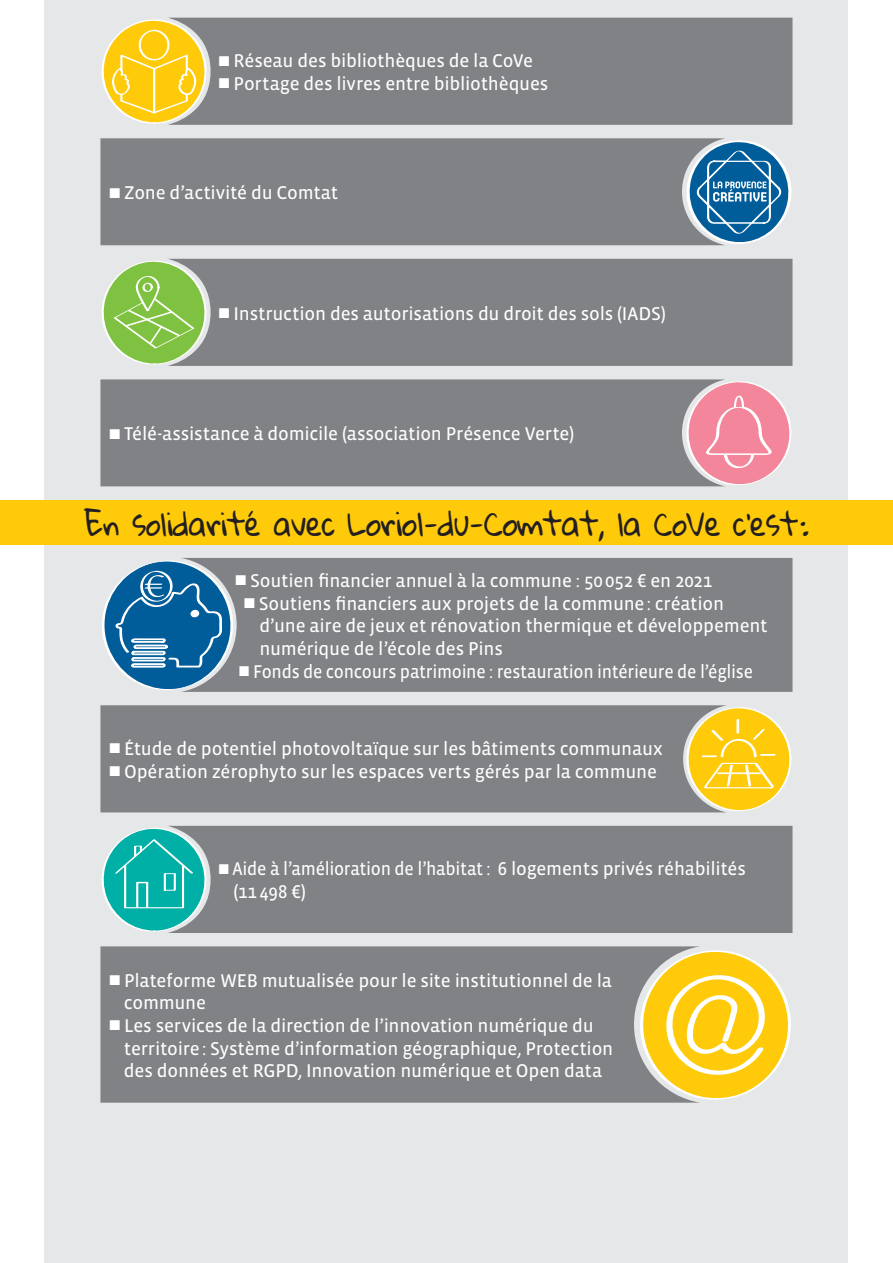
<style>
.page{position:relative;width:893px;height:1263px;background:#fff}
.page>*{position:absolute;margin:0;border:0;box-sizing:border-box;transform-origin:0 0}
.t1{font:29.1px "Gloria Hallelujah";letter-spacing:-.02em;color:#231f20;scale:.92 1}
.t2{font:18.9px/22.6px "Vista Sans Reg";letter-spacing:-.01em;color:#fff}
.t3{font:18.9px/22.6px "Vista Sans Reg";letter-spacing:-.01em;color:#fff;scale:.94 1}
.s1{font-size:30px}
</style>
<div class="page">
<div style="left:45px;top:0;width:803px;height:1263px;background:#e6e7e9"></div>
<div style="left:181px;top:558px;width:611px;height:134px;background:#808285"></div>
<div style="left:168px;top:18px;width:624px;height:107px;background:#808285"></div>
<div style="left:168px;top:259px;width:624px;height:107px;background:#808285"></div>
<div style="left:168px;top:826px;width:624px;height:107px;background:#808285"></div>
<div style="left:100px;top:138px;width:625px;height:107px;background:#808285"></div>
<div style="left:100px;top:379px;width:625px;height:107px;background:#808285"></div>
<div style="left:100px;top:705px;width:626px;height:107px;background:#808285"></div>
<svg style="left:102px;top:19px;width:106px;height:105px"></svg>
<svg style="left:102px;top:260px;width:106px;height:105px"></svg>
<svg style="left:102px;top:827px;width:106px;height:105px"></svg>
<div style="left:0;top:500px;width:893px;height:44px;background:#feca0a"></div>
<div style="left:100px;top:946px;width:600px;height:157px;background:#808285"></div>
<svg style="left:638px;top:949px;width:153px;height:151px"></svg>
<svg style="left:685px;top:140px;width:107px;height:104px"></svg>
<svg style="left:685px;top:381px;width:107px;height:104px"></svg>
<svg style="left:102px;top:560px;width:132px;height:130px"></svg>
<svg style="left:685px;top:706px;width:107px;height:105px"></svg>
<p class="t2" style="left:219px;top:50px;width:316px">■ Réseau des bibliothèques de la CoVe</p>
<p class="t2" style="left:219px;top:73px;width:331px">■ Portage des livres entre bibliothèques</p>
<p class="t2" style="left:109px;top:182px;width:230px">■ Zone d’activité du Comtat</p>
<p class="t2" style="left:219px;top:302px;width:448px">■ Instruction des autorisations du droit des sols (IADS)</p>
<p class="t2" style="left:109px;top:423px;width:466px">■ Télé-assistance à domicile (association Présence Verte)</p>
<h1 class="t1" style="left:84px;top:509px;width:789px">En solidarité avec <span class="s1">Loriol-du-Comtat</span>, la CoVe c’est:</h1>
<p class="t2" style="left:235px;top:570px;width:478px">■ Soutien financier annuel à la commune : 50 052 € en 2021</p>
<p class="t2" style="left:259px;top:592px;width:510px;text-indent:-15px">■ Soutiens financiers aux projets de la commune: création d’une aire de jeux et rénovation thermique et développement numérique de l’école des Pins</p>
<p class="t3" style="left:239px;top:660px;width:548px">■ Fonds de concours patrimoine : restauration intérieure de l’église</p>
<p class="t2" style="left:109px;top:738px;width:555px">■ Étude de potentiel photovoltaïque sur les bâtiments communaux</p>
<p class="t2" style="left:109px;top:760px;width:549px">■ Opération zérophyto sur les espaces verts gérés par la commune</p>
<p class="t3" style="left:233px;top:858px;width:547px;text-indent:-15px">■ Aide à l’amélioration de l’habitat : 6 logements privés réhabilités (11498 €)</p>
<p class="t2" style="left:124px;top:969px;width:489px;text-indent:-15px">■ Plateforme WEB mutualisée pour le site institutionnel de la commune</p>
<p class="t2" style="left:124px;top:1015px;width:491px;text-indent:-15px">■ Les services de la direction de l’innovation numérique du territoire: Système d’information géographique, Protection des données et RGPD, Innovation numérique et Open data</p>
</div>
